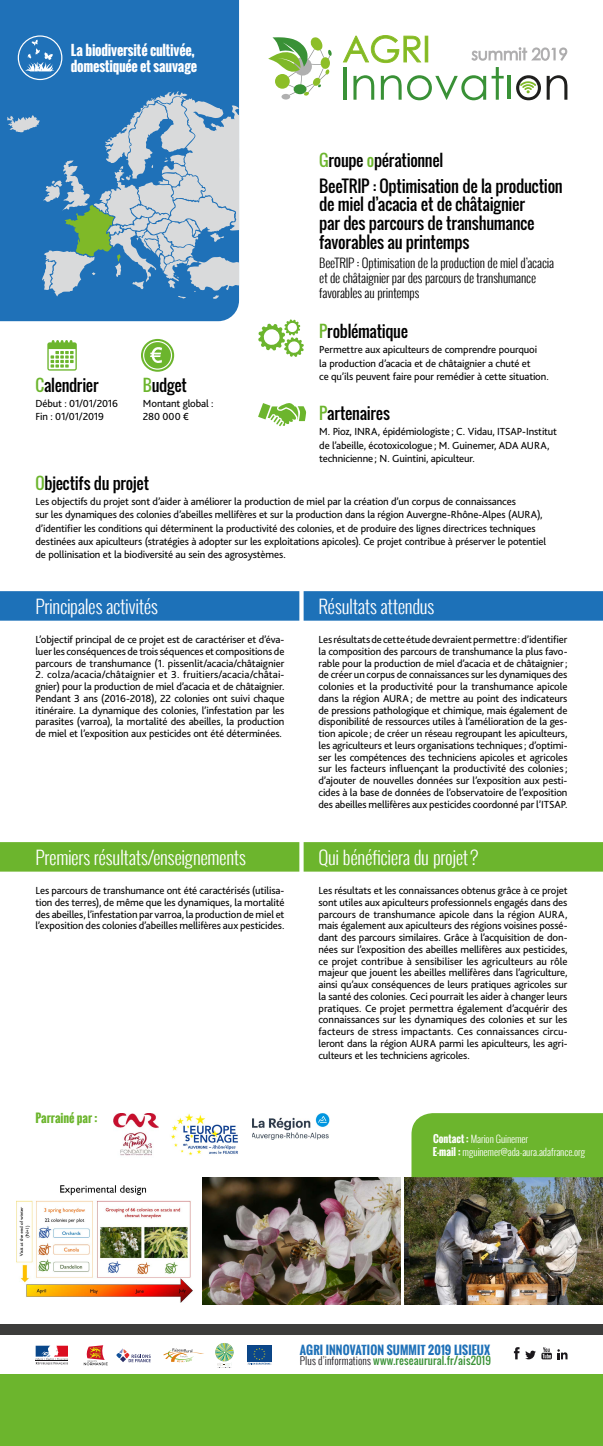
<style>
.page{position:relative;width:603px;height:1446px;background:#fff}
.page>*{position:absolute;margin:0;border:0;box-sizing:border-box;transform-origin:0 0}
.t1{font:300 18.5px "Oswald";letter-spacing:-.02em;color:#fff}
.t2{font:16.25px/18.8px "Oswald";letter-spacing:-.02em;color:#000}
.t3{font:16px "Oswald";letter-spacing:-.02em;color:#000}
.t4{font:700 13.75px/16.2px "Oswald";letter-spacing:-.02em;color:#fff}
.t5{font:300 12.5px/15px "Oswald";letter-spacing:-.01em;color:#000}
.t6{font:700 11.75px "Oswald";letter-spacing:-.005em;color:#6cb52d}
.t7{font:700 11.68px "Oswald";letter-spacing:.01em;color:#1f71b8}
.t8{font:10.75px/11.8px "Bliss 2";letter-spacing:-.015em;color:#000}
.t9{font:10.53px "Oswald";letter-spacing:.015em;color:#399136}
.t10{font:300 10px/12.5px "Oswald";letter-spacing:-.01em;color:#fff}
.s1{color:#6cb52d}
.s2{font-weight:700}
.s3{font-weight:300;color:#1b181c}
</style>
<div class="page">
<div style="left:0;top:0;width:239px;height:321px;background:#1f71b8"></div>
<svg style="left:7px;top:91px;width:232px;height:208px;background:#6a9cc1"></svg>
<div style="left:281px;top:94px;width:9px;height:6px;background:#b0b0b0;border-radius:50%"></div>
<svg style="left:268px;top:37px;width:64px;height:59px"></svg>
<svg style="left:343px;top:35px;width:224px;height:65px"></svg>
<div style="left:0;top:1374px;width:602px;height:72px;background:#6cb52d"></div>
<svg style="left:247px;top:1345px;width:24px;height:20px"></svg>
<svg style="left:116px;top:1348px;width:35px;height:14px"></svg>
<svg style="left:163px;top:1348px;width:41px;height:14px"></svg>
<svg style="left:215px;top:1343px;width:18px;height:25px"></svg>
<svg style="left:35px;top:1345px;width:33px;height:20px"></svg>
<svg style="left:525px;top:1350px;width:10px;height:9px"></svg>
<svg style="left:513px;top:1347px;width:6px;height:12px"></svg>
<svg style="left:557px;top:1349px;width:10px;height:10px"></svg>
<svg style="left:541px;top:1347px;width:10px;height:12px"></svg>
<svg style="left:84px;top:1345px;width:24px;height:20px"></svg>
<div style="left:0;top:1324px;width:602px;height:11px;background:#3c3c3b"></div>
<svg style="left:258px;top:319px;width:46px;height:38px"></svg>
<svg style="left:258px;top:403px;width:48px;height:23px"></svg>
<div style="left:0;top:591px;width:299px;height:30px;background:#1d71b8"></div>
<div style="left:303px;top:591px;width:299px;height:30px;background:#1d71b8"></div>
<div style="left:0;top:842px;width:299px;height:29px;background:#6cb52d"></div>
<div style="left:303px;top:842px;width:299px;height:29px;background:#6cb52d"></div>
<img style="left:17px;top:1185px;width:176px;height:117px">
<img style="left:404px;top:1177px;width:198px;height:128px">
<img style="left:202px;top:1177px;width:198px;height:128px">
<svg style="left:47px;top:340px;width:30px;height:31px"></svg>
<svg style="left:141px;top:339px;width:33px;height:33px"></svg>
<div style="left:411px;top:1113px;width:191px;height:64px;background:#6cb52d"></div>
<img style="left:113px;top:1113px;width:45px;height:43px">
<img style="left:171px;top:1113px;width:67px;height:42px">
<img style="left:252px;top:1113px;width:77px;height:26px">
<div style="left:18px;top:35px;width:44px;height:45px;border:1px solid #fff;border-radius:50%"></div>
<svg style="left:25px;top:40px;width:29px;height:31px"></svg>
<p class="t4" style="left:71px;top:42px;width:127px">La biodiversité cultivée, domestiquée et sauvage</p>
<h3 class="t3" style="left:35px;top:373px;width:64px"><span class="s1">C</span>alendrier</h3>
<p class="t8" style="left:35px;top:397px;width:84px;line-height:13.2px">Début : 01/01/2016<br>Fin : 01/01/2019</p>
<h3 class="t3" style="left:143px;top:373px;width:45px"><span class="s1">B</span>udget</h3>
<p class="t8" style="left:143px;top:397px;width:72px;line-height:13.2px">Montant global :<br>280 000 €</p>
<h3 class="t3" style="left:319px;top:148px;width:125px"><span class="s1">G</span>roupe <span class="s1">o</span>pérationnel</h3>
<h2 class="t2" style="left:319px;top:176px;width:245px">BeeTRIP : Optimisation de la production de miel d’acacia et de châtaignier<br>par des parcours de transhumance favorables au printemps</h2>
<p class="t5" style="left:319px;top:255px;width:236px">BeeTRIP : Optimisation de la production de miel d’acacia et de châtaignier par des parcours de transhumance favorables au printemps</p>
<h3 class="t3" style="left:319px;top:319px;width:90px"><span class="s1">P</span>roblématique</h3>
<p class="t8" style="left:319px;top:343px;width:231px;line-height:13.2px">Permettre aux apiculteurs de comprendre pourquoi<br>la production d’acacia et de châtaignier a chuté et<br>ce qu’ils peuvent faire pour remédier à cette situation.</p>
<h3 class="t3" style="left:319px;top:401px;width:72px"><span class="s1">P</span>artenaires</h3>
<p class="t8" style="left:319px;top:425px;width:239px;line-height:13.2px">M. Pioz, INRA, épidémiologiste ; C. Vidau, ITSAP-Institut de l’abeille, écotoxicologue ; M. Guinemer, ADA AURA, technicienne ; N. Guintini, apiculteur.</p>
<h3 class="t3" style="left:35px;top:471px;width:115px"><span class="s1">O</span>bjectifs du projet</h3>
<p class="t8" style="left:35px;top:495px;width:512px;line-height:13.2px">Les objectifs du projet sont d’aider à améliorer la production de miel par la création d’un corpus de connaissances<br>sur les dynamiques des colonies d’abeilles mellifères et sur la production dans la région Auvergne-Rhône-Alpes (AURA), d’identifier les conditions qui déterminent la productivité des colonies, et de produire des lignes directrices techniques destinées aux apiculteurs (stratégies à adopter sur les exploitations apicoles). Ce projet contribue à préserver le potentiel de pollinisation et la biodiversité au sein des agrosystèmes.</p>
<h1 class="t1" style="left:35px;top:593px;width:124px">Principales activités</h1>
<p class="t8" style="left:35px;top:633px;width:250px;text-align:justify">L’objectif principal de ce projet est de caractériser et d’éva&shy;luer les conséquences de trois séquences et compositions de parcours de transhumance (1. pissenlit/acacia/châtaignier</p>
<p class="t8" style="left:35px;top:669px;width:250px;text-align:justify">2. colza/acacia/châtaignier et 3. fruitiers/acacia/châtai&shy;gnier) pour la production de miel d’acacia et de châtaignier.<br>Pendant 3 ans (2016-2018), 22 colonies ont suivi chaque itinéraire. La dynamique des colonies, l’infestation par les parasites (varroa), la mortalité des abeilles, la production de miel et l’exposition aux pesticides ont été déterminées.</p>
<h1 class="t1" style="left:318px;top:593px;width:117px">Résultats attendus</h1>
<p class="t8" style="left:318px;top:633px;width:250px;text-align:justify">Les résultats de cette étude devraient permettre: d’identifier la composition des parcours de transhumance la plus favo&shy;rable pour la production de miel d’acacia et de châtaignier; de créer un corpus de connaissances sur les dynamiques des colonies et la productivité pour la transhumance apicole dans la région AURA; de mettre au point des indicateurs de pressions pathologique et chimique, mais également de disponibilité de ressources utiles à l’amélioration de la ges&shy;tion apicole ; de créer un réseau regroupant les apiculteurs, les agriculteurs et leurs organisations techniques; d’optimi&shy;ser les compétences des techniciens apicoles et agricoles sur les facteurs influençant la productivité des colonies; d’ajouter de nouvelles données sur l’exposition aux pesti&shy;cides à la base de données de l’observatoire de l’exposition des abeilles mellifères aux pesticides coordonné par l’ITSAP.</p>
<h1 class="t1" style="left:35px;top:844px;width:212px">Premiers résultats/enseignements</h1>
<p class="t8" style="left:35px;top:884px;width:250px;text-align:justify">Les parcours de transhumance ont été caractérisés (utilisa&shy;tion des terres), de même que les dynamiques, la mortalité des abeilles, l’infestation par varroa, la production de miel et l’exposition des colonies d’abeilles mellifères aux pesticides.</p>
<p class="t6" style="left:35px;top:1109px;width:64px">Parrainé par :</p>
<h1 class="t1" style="left:318px;top:844px;width:161px">Qui bénéficiera du projet ?</h1>
<p class="t8" style="left:318px;top:884px;width:250px;text-align:justify">Les résultats et les connaissances obtenus grâce à ce projet sont utiles aux apiculteurs professionnels engagés dans des parcours de transhumance apicole dans la région AURA, mais également aux apiculteurs des régions voisines possé&shy;dant des parcours similaires. Grâce à l’acquisition de don&shy;nées sur l’exposition des abeilles mellifères aux pesticides, ce projet contribue à sensibiliser les agriculteurs au rôle majeur que jouent les abeilles mellifères dans l’agriculture, ainsi qu’aux conséquences de leurs pratiques agricoles sur la santé des colonies. Ceci pourrait les aider à changer leurs pratiques. Ce projet permettra également d’acquérir des connaissances sur les dynamiques des colonies et sur les facteurs de stress impactants. Ces connaissances circu&shy;leront dans la région AURA parmi les apiculteurs, les agri&shy;culteurs et les techniciens agricoles.</p>
<p class="t10" style="left:432px;top:1132px;width:154px"><span class="s2">Contact :</span> Marion Guinemer<br><span class="s2">E-mail :</span> mguinemer@ada-aura.adafrance.org</p>
<p class="t7" style="left:299px;top:1341px;width:192px">AGRI INNOVATION SUMMIT 2019 LISIEUX</p>
<p class="t9" style="left:299px;top:1352px;width:192px"><span class="s3">Plus d’informations</span> www.reseaurural.fr/ais2019</p>
</div>
